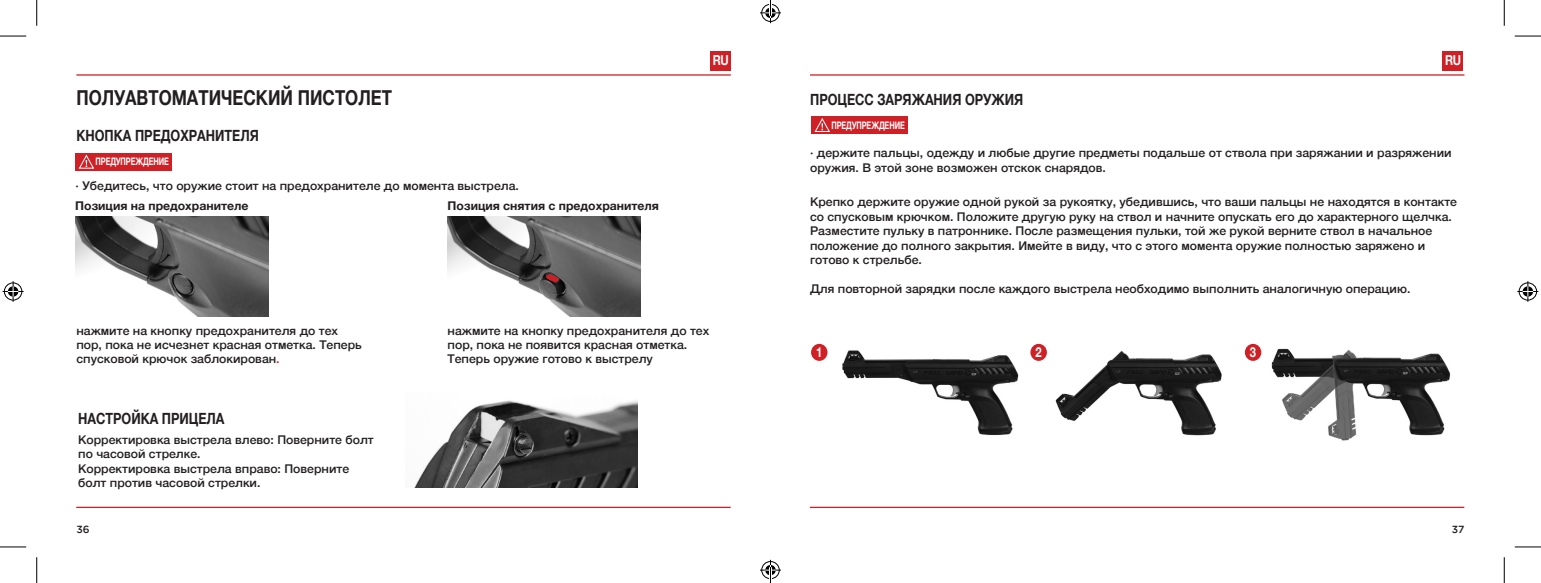
<style>
.page{position:relative;width:1541px;height:583px;background:#fff}
.page>*{position:absolute;margin:0;border:0;box-sizing:border-box;transform-origin:0 0}
.t1{font:700 20.47px "Helvetica Neue";color:#231f20;scale:.82 1}
.t2{font:700 15.53px "Helvetica Neue";color:#231f20;scale:.82 1}
.t3{font:700 13.72px "Helvetica Neue";color:#fff;scale:.82 1}
.t4{font:500 11.92px/14.4px "Helvetica Neue";color:#231f20}
.t5{font:700 11.92px "Helvetica Neue";color:#231f20}
.t6{font:700 10.35px "Helvetica Neue";letter-spacing:-.01em;color:#fff;scale:.71 1}
.t7{font:500 10.35px "Gotham";color:#231f20}
.s1{color:#cf2026}
</style>
<div class="page">
<hr style="left:810px;top:74px;width:654px;height:2px;background:#cf2026">
<hr style="left:810px;top:506px;width:654px;height:1px;background:#cf2026">
<hr style="left:76px;top:74px;width:655px;height:2px;background:#cf2026">
<hr style="left:76px;top:506px;width:654px;height:1px;background:#cf2026">
<div style="left:710px;top:51px;width:21px;height:20px;background:#cf2026"></div>
<div style="left:1442px;top:51px;width:20px;height:20px;background:#cf2026"></div>
<div style="left:75px;top:153px;width:96px;height:17px;background:#cf2026"></div>
<svg style="left:78px;top:154px;width:16px;height:15px"></svg>
<div style="left:811px;top:116px;width:96px;height:17px;background:#cf2026"></div>
<svg style="left:814px;top:118px;width:16px;height:14px"></svg>
<img style="left:75px;top:216px;width:193px;height:100px">
<img style="left:447px;top:216px;width:193px;height:100px">
<svg style="left:546px;top:274px;width:13px;height:8px"></svg>
<img style="left:414px;top:400px;width:223px;height:87px">
<img style="left:1261px;top:348px;width:190px;height:93px">
<div style="left:811px;top:343px;width:16px;height:17px;background:#cf2026;border-radius:50%"></div>
<div style="left:1030px;top:343px;width:16px;height:17px;background:#cf2026;border-radius:50%"></div>
<div style="left:1244px;top:343px;width:17px;height:17px;background:#cf2026;border-radius:50%"></div>
<img style="left:842px;top:350px;width:177px;height:85px">
<img style="left:1055px;top:350px;width:167px;height:86px">
<svg style="left:0;top:36px;width:26px;height:1px"></svg>
<svg style="left:1514px;top:36px;width:26px;height:1px"></svg>
<svg style="left:0;top:546px;width:26px;height:1px"></svg>
<svg style="left:1514px;top:546px;width:26px;height:1px"></svg>
<svg style="left:36px;top:0;width:1px;height:26px"></svg>
<svg style="left:36px;top:557px;width:1px;height:25px"></svg>
<svg style="left:1503px;top:0;width:1px;height:26px"></svg>
<svg style="left:1503px;top:557px;width:1px;height:25px"></svg>
<svg style="left:3px;top:281px;width:21px;height:20px"></svg>
<svg style="left:1517px;top:281px;width:21px;height:20px"></svg>
<svg style="left:760px;top:0;width:21px;height:23px"></svg>
<svg style="left:760px;top:559px;width:21px;height:23px"></svg>
<p class="t1" style="left:76px;top:82px;width:386px">ПОЛУАВТОМАТИЧЕСКИЙ ПИСТОЛЕТ</p>
<p class="t2" style="left:76px;top:123px;width:224px">КНОПКА ПРЕДОХРАНИТЕЛЯ</p>
<p class="t6" style="left:96px;top:153px;width:105px">ПРЕДУПРЕЖДЕНИЕ</p>
<p class="t4" style="left:76px;top:177px;width:445px">· Убедитесь, что оружие стоит на предохранителе до момента выстрела.</p>
<p class="t5" style="left:75px;top:196px;width:175px">Позиция на предохранителе</p>
<p class="t5" style="left:447px;top:196px;width:213px">Позиция снятия с предохранителя</p>
<p class="t3" style="left:712px;top:50px;width:21px">RU</p>
<p class="t3" style="left:1444px;top:50px;width:21px">RU</p>
<p class="t2" style="left:810px;top:87px;width:261px">ПРОЦЕСС ЗАРЯЖАНИЯ ОРУЖИЯ</p>
<p class="t6" style="left:831px;top:117px;width:105px">ПРЕДУПРЕЖДЕНИЕ</p>
<p class="t4" style="left:810px;top:145px;width:643px">· держите пальцы, одежду и любые другие предметы подальше от ствола при заряжании и разряжении оружия. В этой зоне возможен отскок снарядов.</p>
<p class="t4" style="left:810px;top:194px;width:648px">Крепко держите оружие одной рукой за рукоятку, убедившись, что ваши пальцы не находятся в контакте со спусковым крючком. Положите другую руку на ствол и начните опускать его до характерного щелчка.<br>Разместите пульку в патроннике. После размещения пульки, той же рукой верните ствол в начальное положение до полного закрытия. Имейте в виду, что с этого момента оружие полностью заряжено и готово к стрельбе.</p>
<p class="t4" style="left:810px;top:280px;width:602px">Для повторной зарядки после каждого выстрела необходимо выполнить аналогичную операцию.</p>
<p class="t4" style="left:76px;top:323px;width:287px;line-height:13.7px">нажмите на кнопку предохранителя до тех пор, пока не исчезнет красная отметка. Теперь спусковой крючок заблокирован<span class="s1">.</span></p>
<p class="t2" style="left:78px;top:405px;width:180px">НАСТРОЙКА ПРИЦЕЛА</p>
<p class="t4" style="left:78px;top:431px;width:297px">Корректировка выстрела влево: Поверните болт по часовой стрелке.</p>
<p class="t4" style="left:78px;top:460px;width:272px">Корректировка выстрела вправо: Поверните болт против часовой стрелки.</p>
<p class="t4" style="left:447px;top:323px;width:263px;line-height:13.7px">нажмите на кнопку предохранителя до тех пор, пока не появится красная отметка.<br>Теперь оружие готово к выстрелу</p>
<p class="t3" style="left:816px;top:341px;width:9px">1</p>
<p class="t3" style="left:1035px;top:341px;width:9px">2</p>
<p class="t3" style="left:1249px;top:341px;width:9px">3</p>
<p class="t7" style="left:76px;top:522px;width:15px">36</p>
<p class="t7" style="left:1451px;top:522px;width:14px">37</p>
</div>
